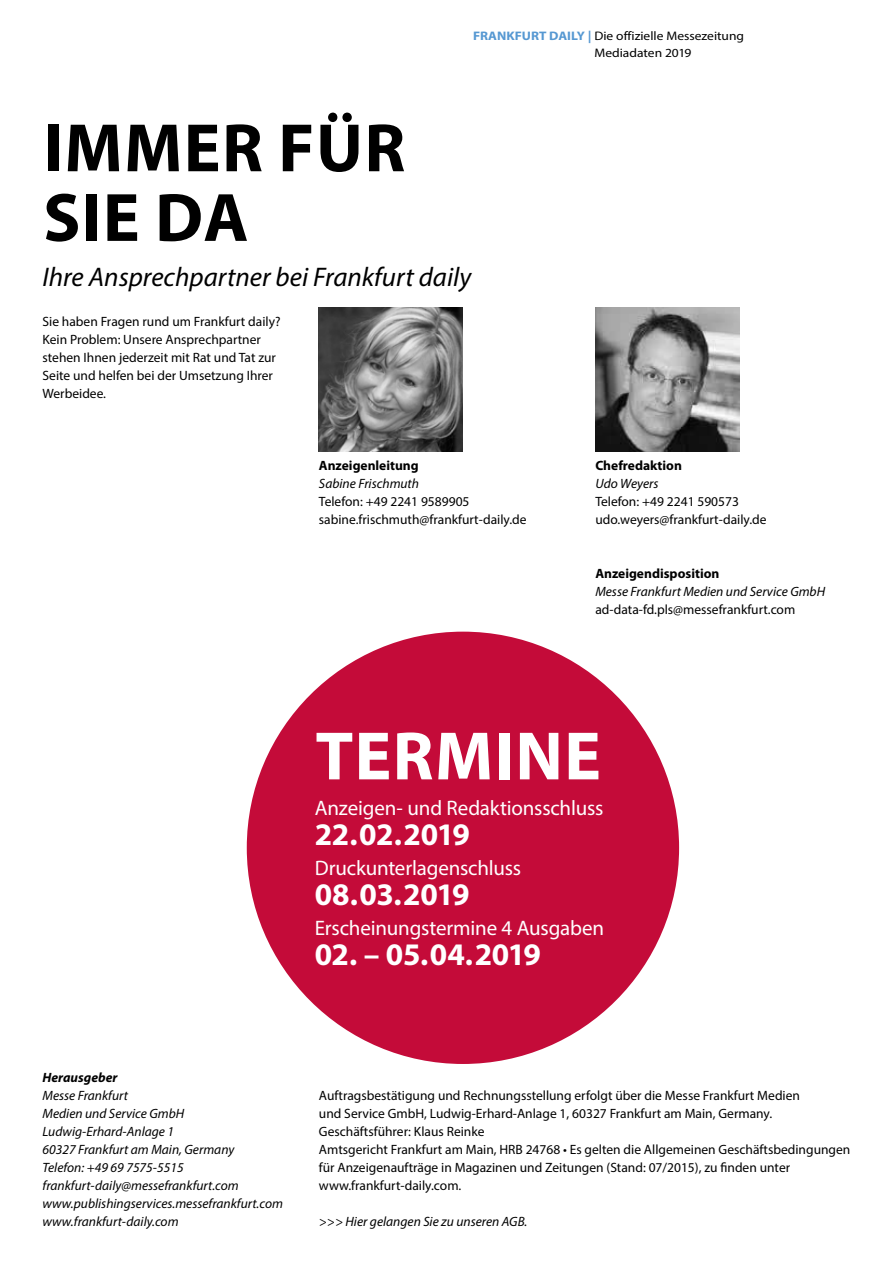
<style>
.page{position:relative;width:893px;height:1263px;background:#fff}
.page>*{position:absolute;margin:0;border:0;box-sizing:border-box;transform-origin:0 0}
.t1{font:700 69px/69.6px "Myriad Pro";letter-spacing:.02em;color:#000}
.t2{font:700 69px "Myriad Pro";letter-spacing:.02em;color:#fff}
.t3{font:700 31.5px "Myriad Pro";letter-spacing:-.02em;color:#fff}
.t4{font:italic 27px "Myriad Pro";color:#000}
.t5{font:21px "Myriad Pro";letter-spacing:-.01em;color:#fff}
.t6{font:13.5px/18px "Myriad Pro";color:#000}
.t7{font:italic 13.5px/18px "Myriad Pro";color:#000}
.t8{font:700 13.5px "Myriad Pro";color:#000}
.t9{font:italic 700 13.5px "Myriad Pro";color:#000}
.t10{font:12.45px/16.5px "Myriad Pro";color:#000;scale:1.09 1}
.s1{font-weight:700;color:#5698d2}
</style>
<div class="page">
<div style="left:247px;top:632px;width:432px;height:432px;background:#c40b39;border-radius:50%"></div>
<img style="left:319px;top:308px;width:144px;height:144px">
<img style="left:595px;top:308px;width:144px;height:144px">
<p class="t10" style="left:594px;top:28px;width:139px;text-indent:-121px"><span class="s1">FRANKFURT DAILY |</span> Die offizielle Messezeitung<br>Mediadaten 2019</p>
<h1 class="t1" style="left:43px;top:111px;width:364px">IMMER FÜR<br>SIE DA</h1>
<h3 class="t4" style="left:43px;top:260px;width:430px">Ihre Ansprechpartner bei Frankfurt daily</h3>
<p class="t6" style="left:43px;top:312px;width:240px">Sie haben Fragen rund um Frankfurt daily?<br>Kein Problem: Unsere Ansprechpartner stehen Ihnen jederzeit mit Rat und Tat zur Seite und helfen bei der Umsetzung Ihrer Werbeidee.</p>
<p class="t8" style="left:319px;top:456px;width:101px">Anzeigenleitung</p>
<p class="t7" style="left:319px;top:474px;width:102px">Sabine Frischmuth</p>
<p class="t6" style="left:319px;top:492px;width:209px">Telefon: +49 2241 9589905 sabine.frischmuth@frankfurt-daily.de</p>
<p class="t8" style="left:595px;top:456px;width:88px">Chefredaktion</p>
<p class="t7" style="left:595px;top:474px;width:65px">Udo Weyers</p>
<p class="t6" style="left:595px;top:492px;width:173px">Telefon: +49 2241 590573 udo.weyers@frankfurt-daily.de</p>
<p class="t8" style="left:595px;top:564px;width:126px">Anzeigendisposition</p>
<p class="t7" style="left:595px;top:582px;width:231px">Messe Frankfurt Medien und Service GmbH</p>
<p class="t6" style="left:595px;top:600px;width:201px">ad-data-fd.pls@messefrankfurt.com</p>
<h1 class="t2" style="left:315px;top:711px;width:287px">TERMINE</h1>
<h3 class="t5" style="left:315px;top:795px;width:290px">Anzeigen- und Redaktionsschluss</h3>
<h2 class="t3" style="left:315px;top:814px;width:157px">22.02.2019</h2>
<h3 class="t5" style="left:315px;top:855px;width:208px">Druckunterlagenschluss</h3>
<h2 class="t3" style="left:315px;top:874px;width:156px">08.03.2019</h2>
<h3 class="t5" style="left:315px;top:915px;width:291px">Erscheinungstermine 4 Ausgaben</h3>
<h2 class="t3" style="left:315px;top:934px;width:228px">02. – 05.04.2019</h2>
<p class="t9" style="left:43px;top:1068px;width:76px">Herausgeber</p>
<p class="t7" style="left:43px;top:1086px;width:242px">Messe Frankfurt<br>Medien und Service GmbH<br>Ludwig-Erhard-Anlage 1<br>60327 Frankfurt am Main, Germany<br>Telefon: +49 69 7575-5515 frankfurt-daily@messefrankfurt.com www.publishingservices.messefrankfurt.com www.frankfurt-daily.com</p>
<p class="t6" style="left:319px;top:1086px;width:533px">Auftragsbestätigung und Rechnungsstellung erfolgt über die Messe Frankfurt Medien<br>und Service GmbH, Ludwig-Erhard-Anlage 1, 60327 Frankfurt am Main, Germany.<br>Geschäftsführer: Klaus Reinke<br>Amtsgericht Frankfurt am Main, HRB 24768 • Es gelten die Allgemeinen Geschäftsbedingungen für Anzeigenaufträge in Magazinen und Zeitungen (Stand: 07/2015), zu finden unter www.frankfurt-daily.com.</p>
<p class="t7" style="left:319px;top:1212px;width:210px">&gt;&gt;&gt; Hier gelangen Sie zu unseren AGB.</p>
</div>
